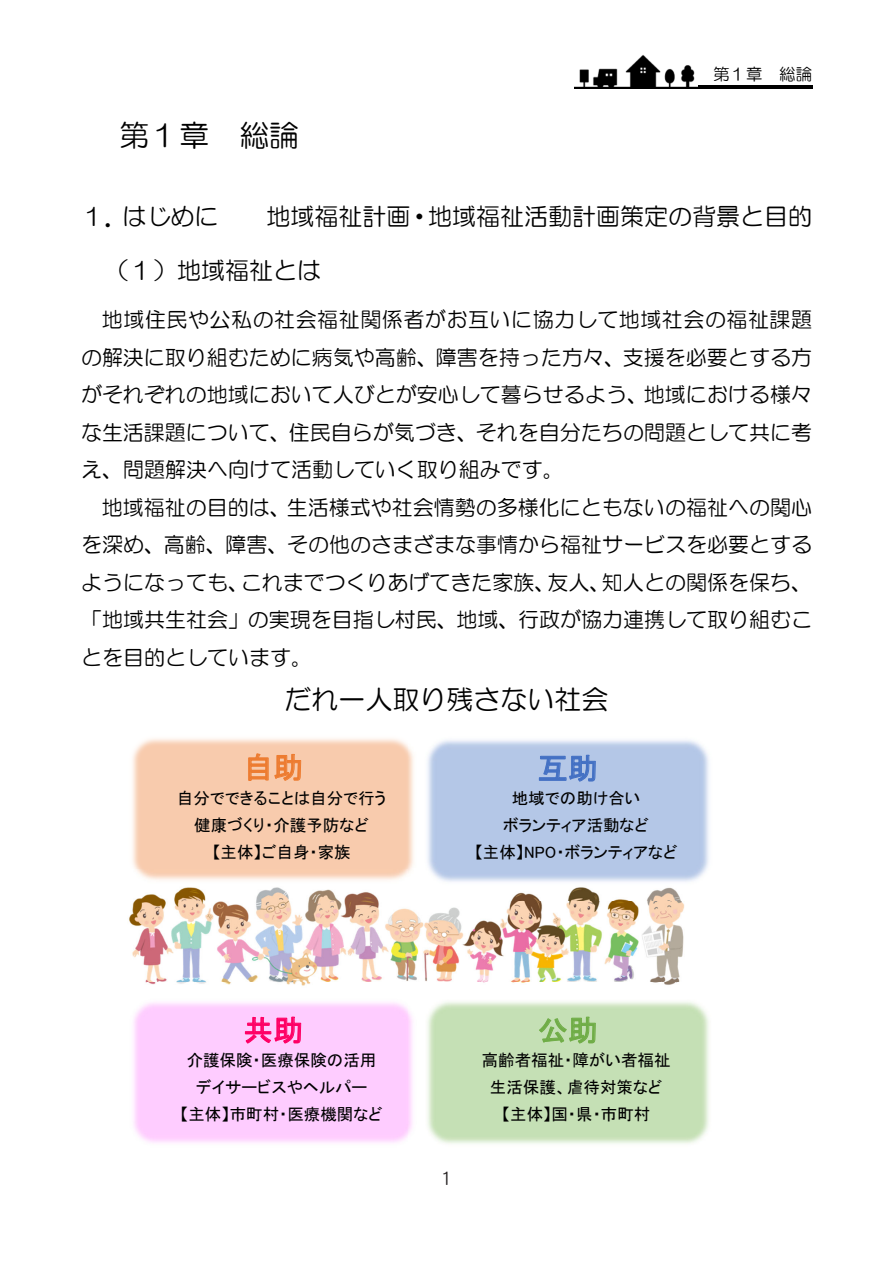
<style>
.page{position:relative;width:893px;height:1263px;background:#fff}
.page>*{position:absolute;margin:0;border:0;box-sizing:border-box;transform-origin:0 0}
.t1{font:30px "HG Maru Gothic MPRO";color:#000}
.t2{font:30px "MS P Gothic";color:#ed7c31}
.t3{font:30px "MS P Gothic";color:#4471c4}
.t4{font:30px "MS P Gothic";color:#ff0065}
.t5{font:30px "MS P Gothic";color:#70ad47}
.t6{font:27px "HG Maru Gothic MPRO";color:#000}
.t7{font:24px "HG Maru Gothic MPRO";color:#000}
.t8{font:21px/37.5px "HG Maru Gothic MPRO";color:#000;text-align:justify}
.t9{font:18px "DF Maru Gothic Md WINP RKSJ H";color:#231f20;scale:1.1 1}
.t10{font:16.5px/27px "MS P Gothic";color:#000;text-align:center}
.t11{font:16.5px "HG Maru Gothic MPRO";color:#000}
</style>
<div class="page">
<hr style="left:574px;top:86px;width:238px;height:3px;background:#000">
<img style="left:575px;top:55px;width:123px;height:32px">
<img style="left:129px;top:738px;width:556px;height:245px">
<img style="left:408px;top:738px;width:301px;height:162px">
<img style="left:408px;top:983px;width:301px;height:161px">
<h1 class="t1" style="left:119px;top:120px;width:181px">第１章 総論</h1>
<p class="t11" style="left:713px;top:66px;width:100px">第１章 総論</p>
<p class="t7" style="left:81px;top:204px;width:139px">１．はじめに</p>
<p class="t7" style="left:266px;top:204px;width:547px">地域福祉計画・地域福祉活動計画策定の背景と目的</p>
<p class="t7" style="left:105px;top:258px;width:218px">（１）地域福祉とは</p>
<p class="t8" style="left:81px;top:301px;width:733px;text-indent:21px">地域住民や公私の社会福祉関係者がお互いに協力して地域社会の福祉課題の解決に取り組むために病気や高齢、障害を持った方々、支援を必要とする方がそれぞれの地域において人びとが安心して暮らせるよう、地域における様々な生活課題について、住民自らが気づき、それを自分たちの問題として共に考え、問題解決へ向けて活動していく取り組みです。</p>
<p class="t8" style="left:81px;top:488px;width:733px;text-indent:21px">地域福祉の目的は、生活様式や社会情勢の多様化にともないの福祉への関心を深め、高齢、障害、その他のさまざまな事情から福祉サービスを必要とするようになっても、これまでつくりあげてきた家族、友人、知人との関係を保ち、「地域共生社会」の実現を目指し村民、地域、行政が協力連携して取り組むことを目的としています。</p>
<p class="t6" style="left:285px;top:686px;width:325px">だれ一人取り残さない社会</p>
<h1 class="t2" style="left:243px;top:752px;width:62px">自助</h1>
<p class="t10" style="left:177px;top:784px;width:211px">自分でできることは自分で行う健康づくり・介護予防など<br>【主体】ご自身・家族</p>
<h1 class="t3" style="left:538px;top:753px;width:62px">互助</h1>
<p class="t10" style="left:475px;top:785px;width:205px">地域での助け合い<br>ボランティア活動など<br>【主体】NPO・ボランティアなど</p>
<h1 class="t4" style="left:243px;top:1015px;width:62px">共助</h1>
<p class="t10" style="left:180px;top:1047px;width:204px">介護保険・医療保険の活用デイサービスやヘルパー<br>【主体】市町村・医療機関など</p>
<p class="t9" style="left:441px;top:1169px;width:12px">1</p>
<h1 class="t5" style="left:538px;top:1015px;width:62px">公助</h1>
<p class="t10" style="left:482px;top:1047px;width:190px">高齢者福祉・障がい者福祉生活保護、虐待対策など<br>【主体】国・県・市町村</p>
</div>
